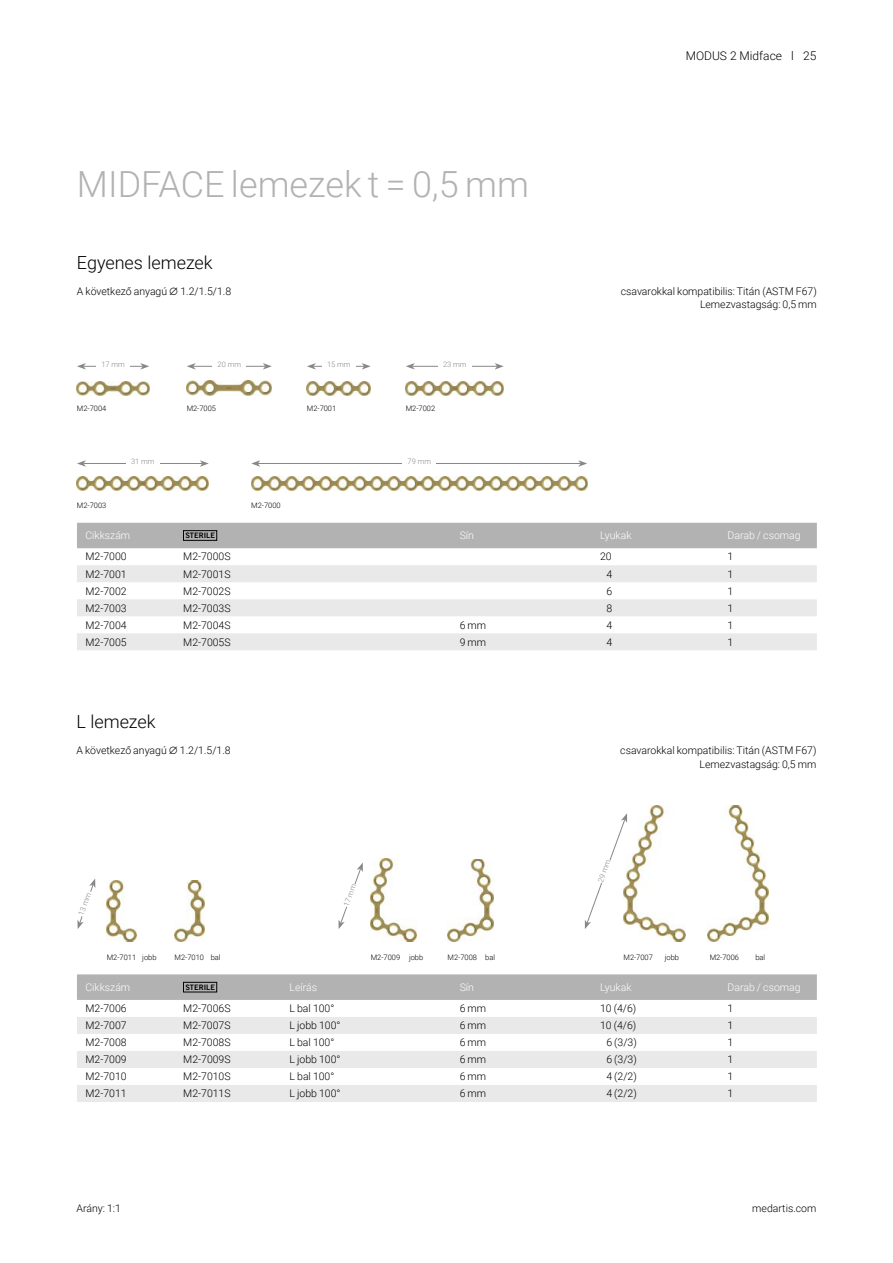
<style>
.page{position:relative;width:893px;height:1263px;background:#fff}
.page>*{position:absolute;margin:0;border:0;box-sizing:border-box;transform-origin:0 0}
.t1{font:300 36px "Roboto";color:#b3b2b2}
.t2{font:300 18px "Roboto";color:#000}
.t3{font:300 12px "Roboto";color:#000}
.t4{font:300 10.5px/13.5px "Roboto";color:#000;text-align:right}
.t5{font:300 10.5px "Roboto";color:#fff}
.t6{font:300 7.5px "Roboto";color:#000}
.t7{font:300 7.5px "Roboto";color:#878787}
.t8{font:7.5px "Trade Gothic LT Com Bd 2";color:#000}
</style>
<div class="page">
<div style="left:77px;top:523px;width:740px;height:25px;background:#b3b2b2"></div>
<svg style="left:77px;top:565px;width:740px;height:85px;fill:#e9e9e9"></svg>
<div style="left:183px;top:530px;width:34px;height:11px;border:1px solid #020203"></div>
<div style="left:77px;top:974px;width:740px;height:26px;background:#b3b2b2"></div>
<svg style="left:77px;top:1017px;width:740px;height:85px;fill:#e9e9e9"></svg>
<div style="left:183px;top:982px;width:34px;height:10px;border:1px solid #020203"></div>
<img style="left:186px;top:380px;width:86px;height:15px">
<hr style="left:193px;top:366px;width:72px;height:1px;background:#878787">
<svg style="left:263px;top:363px;width:9px;height:7px"></svg>
<svg style="left:187px;top:363px;width:9px;height:7px"></svg>
<div style="left:213px;top:361px;width:33px;height:9px;background:#fff"></div>
<img style="left:77px;top:381px;width:73px;height:14px">
<hr style="left:84px;top:366px;width:59px;height:1px;background:#878787">
<svg style="left:140px;top:363px;width:9px;height:7px"></svg>
<svg style="left:77px;top:363px;width:9px;height:7px"></svg>
<div style="left:96px;top:361px;width:34px;height:9px;background:#fff"></div>
<img style="left:406px;top:382px;width:98px;height:13px">
<hr style="left:412px;top:366px;width:85px;height:1px;background:#878787">
<svg style="left:495px;top:363px;width:9px;height:7px"></svg>
<svg style="left:406px;top:363px;width:9px;height:7px"></svg>
<div style="left:438px;top:361px;width:33px;height:9px;background:#fff"></div>
<img style="left:307px;top:382px;width:64px;height:13px">
<hr style="left:313px;top:366px;width:51px;height:1px;background:#878787">
<svg style="left:362px;top:363px;width:9px;height:7px"></svg>
<svg style="left:307px;top:363px;width:9px;height:7px"></svg>
<div style="left:322px;top:361px;width:33px;height:9px;background:#fff"></div>
<img style="left:77px;top:477px;width:132px;height:13px">
<hr style="left:84px;top:463px;width:118px;height:1px;background:#878787">
<svg style="left:200px;top:460px;width:9px;height:7px"></svg>
<svg style="left:77px;top:460px;width:9px;height:7px"></svg>
<div style="left:126px;top:459px;width:34px;height:8px;background:#fff"></div>
<img style="left:251px;top:477px;width:336px;height:13px">
<hr style="left:258px;top:463px;width:323px;height:1px;background:#878787">
<svg style="left:578px;top:460px;width:9px;height:7px"></svg>
<svg style="left:251px;top:460px;width:9px;height:7px"></svg>
<div style="left:403px;top:459px;width:33px;height:8px;background:#fff"></div>
<svg style="left:339px;top:862px;width:24px;height:67px"></svg>
<svg style="left:77px;top:879px;width:18px;height:50px"></svg>
<img style="left:107px;top:880px;width:30px;height:62px">
<img style="left:371px;top:859px;width:45px;height:83px">
<img style="left:627px;top:805px;width:58px;height:137px">
<img style="left:175px;top:880px;width:29px;height:62px">
<img style="left:448px;top:859px;width:45px;height:83px">
<img style="left:707px;top:805px;width:62px;height:137px">
<svg style="left:585px;top:813px;width:42px;height:116px"></svg>
<h1 class="t1" style="left:77px;top:159px;width:453px">MIDFACE lemezek t = 0,5 mm</h1>
<p class="t3" style="left:686px;top:47px;width:132px">MODUS 2 Midface l 25</p>
<h2 class="t2" style="left:77px;top:250px;width:137px">Egyenes lemezek</h2>
<p class="t4" style="left:77px;top:284px;width:92px">A következő anyagú</p>
<p class="t4" style="left:180px;top:284px;width:52px">1.2/1.5/1.8</p>
<p class="t4" style="left:621px;top:284px;width:198px">csavarokkal kompatibilis: Titán (ASTM F67)<br>Lemezvastagság: 0,5 mm</p>
<p class="t7" style="left:101px;top:359px;width:25px">17 mm</p>
<p class="t7" style="left:218px;top:359px;width:25px">20 mm</p>
<p class="t7" style="left:327px;top:359px;width:25px">15 mm</p>
<p class="t7" style="left:443px;top:359px;width:25px">23 mm</p>
<p class="t6" style="left:77px;top:403px;width:31px">M2-7004</p>
<p class="t6" style="left:187px;top:403px;width:31px">M2-7005</p>
<p class="t6" style="left:307px;top:403px;width:31px">M2-7001</p>
<p class="t6" style="left:406px;top:403px;width:31px">M2-7002</p>
<p class="t7" style="left:131px;top:456px;width:25px">31 mm</p>
<p class="t6" style="left:77px;top:500px;width:31px">M2-7003</p>
<p class="t6" style="left:251px;top:500px;width:31px">M2-7000</p>
<p class="t7" style="left:408px;top:456px;width:25px">79 mm</p>
<p class="t5" style="left:85px;top:528px;width:46px">Cikkszám</p>
<p class="t8" style="left:185px;top:531px;width:31px">STERILE</p>
<p class="t5" style="left:460px;top:528px;width:16px">Sín</p>
<p class="t5" style="left:600px;top:528px;width:33px">Lyukak</p>
<p class="t5" style="left:728px;top:528px;width:75px">Darab / csomag</p>
<p class="t4" style="left:85px;top:550px;width:43px">M2-7000</p>
<p class="t4" style="left:183px;top:550px;width:49px">M2-7000S</p>
<p class="t4" style="left:600px;top:550px;width:13px">20</p>
<p class="t4" style="left:728px;top:550px;width:7px">1</p>
<p class="t4" style="left:85px;top:567px;width:43px">M2-7001</p>
<p class="t4" style="left:183px;top:567px;width:49px">M2-7001S</p>
<p class="t4" style="left:606px;top:567px;width:7px">4</p>
<p class="t4" style="left:728px;top:567px;width:7px">1</p>
<p class="t4" style="left:85px;top:584px;width:43px">M2-7002</p>
<p class="t4" style="left:183px;top:584px;width:49px">M2-7002S</p>
<p class="t4" style="left:606px;top:584px;width:7px">6</p>
<p class="t4" style="left:728px;top:584px;width:7px">1</p>
<p class="t4" style="left:85px;top:601px;width:43px">M2-7003</p>
<p class="t4" style="left:183px;top:601px;width:49px">M2-7003S</p>
<p class="t4" style="left:606px;top:601px;width:7px">8</p>
<p class="t4" style="left:728px;top:601px;width:7px">1</p>
<p class="t4" style="left:85px;top:618px;width:43px">M2-7004</p>
<p class="t4" style="left:183px;top:618px;width:49px">M2-7004S</p>
<p class="t4" style="left:460px;top:618px;width:28px">6 mm</p>
<p class="t4" style="left:606px;top:618px;width:7px">4</p>
<p class="t4" style="left:728px;top:618px;width:7px">1</p>
<p class="t4" style="left:85px;top:635px;width:43px">M2-7005</p>
<p class="t4" style="left:183px;top:635px;width:49px">M2-7005S</p>
<p class="t4" style="left:460px;top:635px;width:28px">9 mm</p>
<p class="t4" style="left:606px;top:635px;width:7px">4</p>
<p class="t4" style="left:728px;top:635px;width:7px">1</p>
<h2 class="t2" style="left:77px;top:709px;width:81px">L lemezek</h2>
<p class="t4" style="left:77px;top:743px;width:92px">A következő anyagú</p>
<p class="t4" style="left:180px;top:743px;width:52px">1.2/1.5/1.8</p>
<p class="t4" style="left:620px;top:743px;width:198px">csavarokkal kompatibilis: Titán (ASTM F67)<br>Lemezvastagság: 0,5 mm</p>
<p class="t7" style="left:76px;top:913px;width:25px;rotate:-70deg">13 mm</p>
<p class="t7" style="left:341px;top:904px;width:25px;rotate:-70deg">17 mm</p>
<p class="t7" style="left:595px;top:880px;width:25px;rotate:-70deg">29 mm</p>
<p class="t6" style="left:107px;top:952px;width:51px">M2-7011 jobb</p>
<p class="t6" style="left:448px;top:952px;width:49px">M2-7008 bal</p>
<p class="t6" style="left:710px;top:952px;width:31px">M2-7006</p>
<p class="t6" style="left:755px;top:952px;width:11px">bal</p>
<p class="t6" style="left:371px;top:952px;width:54px">M2-7009 jobb</p>
<p class="t6" style="left:623px;top:952px;width:31px">M2-7007</p>
<p class="t6" style="left:665px;top:952px;width:16px">jobb</p>
<p class="t6" style="left:175px;top:952px;width:47px">M2-7010 bal</p>
<p class="t5" style="left:85px;top:980px;width:46px">Cikkszám</p>
<p class="t8" style="left:185px;top:983px;width:31px">STERILE</p>
<p class="t5" style="left:290px;top:980px;width:29px">Leírás</p>
<p class="t5" style="left:460px;top:980px;width:16px">Sín</p>
<p class="t5" style="left:600px;top:980px;width:33px">Lyukak</p>
<p class="t5" style="left:728px;top:980px;width:75px">Darab / csomag</p>
<p class="t4" style="left:85px;top:1001px;width:43px">M2-7006</p>
<p class="t4" style="left:183px;top:1001px;width:49px">M2-7006S</p>
<p class="t4" style="left:290px;top:1001px;width:46px">L bal 100°</p>
<p class="t4" style="left:460px;top:1001px;width:28px">6 mm</p>
<p class="t4" style="left:600px;top:1001px;width:38px">10 (4/6)</p>
<p class="t4" style="left:728px;top:1001px;width:7px">1</p>
<p class="t4" style="left:85px;top:1018px;width:43px">M2-7007</p>
<p class="t4" style="left:183px;top:1018px;width:49px">M2-7007S</p>
<p class="t4" style="left:290px;top:1018px;width:52px">L jobb 100°</p>
<p class="t4" style="left:460px;top:1018px;width:28px">6 mm</p>
<p class="t4" style="left:600px;top:1018px;width:38px">10 (4/6)</p>
<p class="t4" style="left:728px;top:1018px;width:7px">1</p>
<p class="t4" style="left:85px;top:1035px;width:43px">M2-7008</p>
<p class="t4" style="left:183px;top:1035px;width:49px">M2-7008S</p>
<p class="t4" style="left:290px;top:1035px;width:46px">L bal 100°</p>
<p class="t4" style="left:460px;top:1035px;width:28px">6 mm</p>
<p class="t4" style="left:606px;top:1035px;width:32px">6 (3/3)</p>
<p class="t4" style="left:728px;top:1035px;width:7px">1</p>
<p class="t4" style="left:85px;top:1052px;width:43px">M2-7009</p>
<p class="t4" style="left:183px;top:1052px;width:49px">M2-7009S</p>
<p class="t4" style="left:290px;top:1052px;width:52px">L jobb 100°</p>
<p class="t4" style="left:460px;top:1052px;width:28px">6 mm</p>
<p class="t4" style="left:606px;top:1052px;width:32px">6 (3/3)</p>
<p class="t4" style="left:728px;top:1052px;width:7px">1</p>
<p class="t4" style="left:85px;top:1069px;width:43px">M2-7010</p>
<p class="t4" style="left:183px;top:1069px;width:49px">M2-7010S</p>
<p class="t4" style="left:290px;top:1069px;width:46px">L bal 100°</p>
<p class="t4" style="left:460px;top:1069px;width:28px">6 mm</p>
<p class="t4" style="left:606px;top:1069px;width:32px">4 (2/2)</p>
<p class="t4" style="left:728px;top:1069px;width:7px">1</p>
<p class="t4" style="left:85px;top:1086px;width:43px">M2-7011</p>
<p class="t4" style="left:183px;top:1086px;width:49px">M2-7011S</p>
<p class="t4" style="left:290px;top:1086px;width:52px">L jobb 100°</p>
<p class="t4" style="left:460px;top:1086px;width:28px">6 mm</p>
<p class="t4" style="left:606px;top:1086px;width:32px">4 (2/2)</p>
<p class="t4" style="left:728px;top:1086px;width:7px">1</p>
<p class="t4" style="left:77px;top:1201px;width:46px">Arány: 1:1</p>
<p class="t4" style="left:752px;top:1201px;width:66px">medartis.com</p>
</div>
